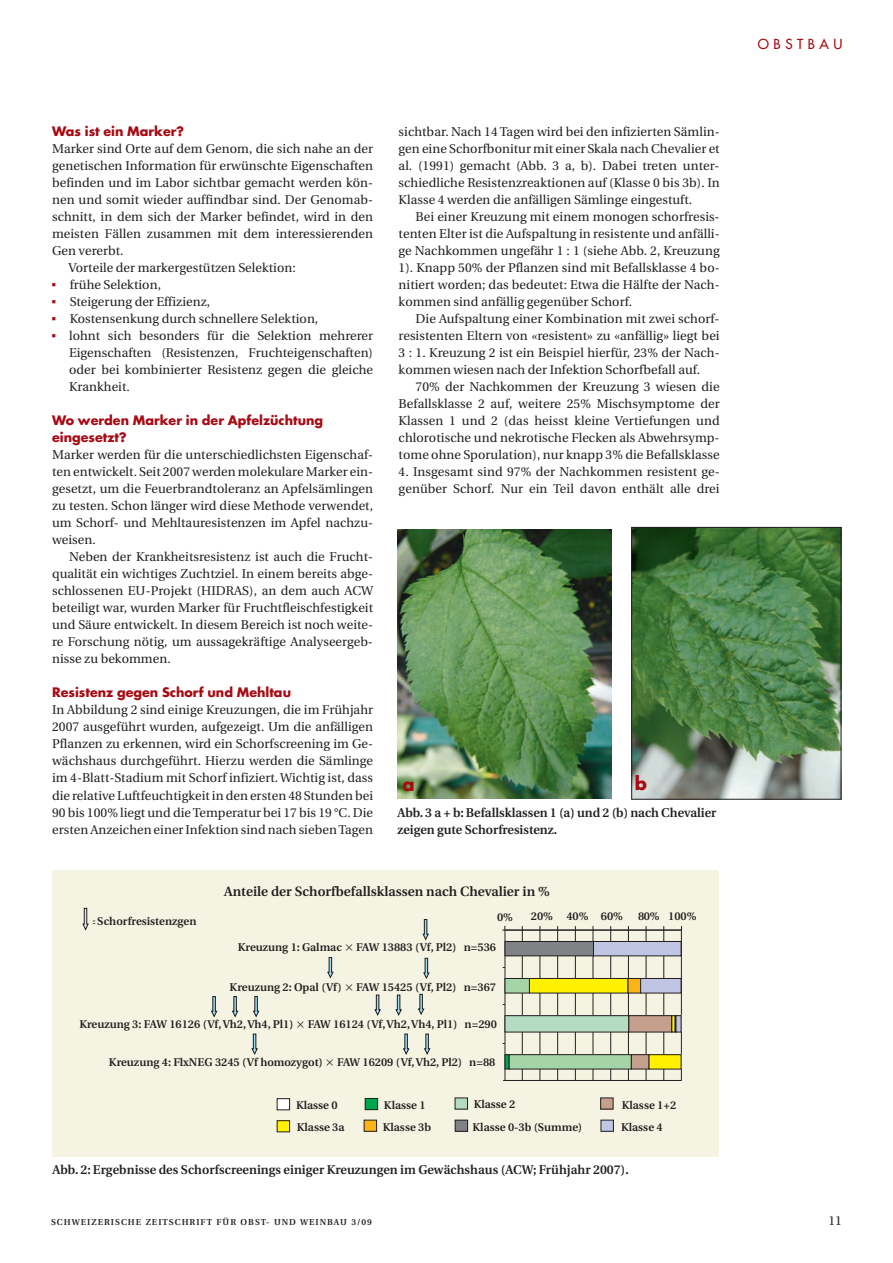
<style>
.page{position:relative;width:893px;height:1263px;background:#fff}
.page>*{position:absolute;margin:0;border:0;box-sizing:border-box;transform-origin:0 0}
.t1{font:700 18px "Futura";color:#a70a12}
.t2{font:600 13.5px "Utopia";color:#231f20}
.t3{font:13.5px "Futura";letter-spacing:.335em;color:#a70a12}
.t4{font:12.75px/17px "Utopia";letter-spacing:.005em;color:#231f20;text-align:justify}
.t5{font:600 12.75px/17px "Utopia";letter-spacing:.005em;color:#231f20}
.t6{font:700 12.75px/17px "Futura";color:#a70a12}
.t7{font:600 11.25px "Utopia";color:#231f20}
.t8{font:600 11.25px "Utopia";color:#231f20;scale:.41 1}
.t9{font:600 8.7px "Utopia";letter-spacing:.115em;color:#231f20}
.s1{font-family:"Universal Newswith Comm Pi";color:#a70a12}
</style>
<div class="page">
<svg style="left:52px;top:526px;width:790px;height:631px"></svg>
<svg style="left:346px;top:945px;width:6px;height:6px"></svg>
<svg style="left:346px;top:984px;width:6px;height:6px"></svg>
<svg style="left:297px;top:1022px;width:7px;height:6px"></svg>
<svg style="left:327px;top:1059px;width:6px;height:7px"></svg>
<p class="t6" style="left:52px;top:124px;width:134px">Was ist ein Marker?</p>
<p class="t4" style="left:52px;top:141px;width:323px">Marker sind Orte auf dem Genom, die sich nahe an der</p>
<p class="t4" style="left:52px;top:158px;width:322px">genetischen Information für erwünschte Eigenschaften</p>
<p class="t4" style="left:52px;top:175px;width:323px">befinden und im Labor sichtbar gemacht werden kön-</p>
<p class="t4" style="left:52px;top:192px;width:323px">nen und somit wieder auffindbar sind. Der Genomab-</p>
<p class="t4" style="left:52px;top:209px;width:323px">schnitt, in dem sich der Marker befindet, wird in den</p>
<p class="t4" style="left:52px;top:226px;width:322px">meisten Fällen zusammen mit dem interessierenden</p>
<p class="t4" style="left:52px;top:243px;width:73px">Gen vererbt.</p>
<p class="t4" style="left:68px;top:260px;width:229px">Vorteile der markergestützen Selektion:</p>
<p class="t4" style="left:52px;top:277px;width:110px"><span class="s1">▪</span> frühe Selektion,</p>
<p class="t4" style="left:52px;top:294px;width:160px"><span class="s1">▪</span> Steigerung der Effizienz,</p>
<p class="t4" style="left:52px;top:311px;width:268px"><span class="s1">▪</span> Kostensenkung durch schnellere Selektion,</p>
<p class="t4" style="left:69px;top:328px;width:306px;text-indent:-17px"><span class="s1">▪</span> lohnt sich besonders für die Selektion mehrerer Eigenschaften (Resistenzen, Fruchteigenschaften) oder bei kombinierter Resistenz gegen die gleiche Krankheit.</p>
<p class="t6" style="left:52px;top:413px;width:273px">Wo werden Marker in der Apfelzüchtung eingesetzt?</p>
<p class="t4" style="left:52px;top:447px;width:323px">Marker werden für die unterschiedlichsten Eigenschaf&shy;ten entwickelt. Seit 2007 werden molekulare Marker ein&shy;gesetzt, um die Feuerbrandtoleranz an Apfelsämlingen zu testen. Schon länger wird diese Methode verwendet, um Schorf- und Mehltauresistenzen im Apfel nachzu&shy;weisen.</p>
<p class="t4" style="left:52px;top:550px;width:323px;text-indent:17px">Neben der Krankheitsresistenz ist auch die Frucht&shy;qualität ein wichtiges Zuchtziel. In einem bereits abge&shy;schlossenen EU-Projekt (HIDRAS), an dem auch ACW beteiligt war, wurden Marker für Fruchtfleischfestigkeit und Säure entwickelt. In diesem Bereich ist noch weite&shy;re Forschung nötig, um aussagekräftige Analyseergeb&shy;nisse zu bekommen.</p>
<p class="t6" style="left:52px;top:685px;width:240px">Resistenz gegen Schorf und Mehltau</p>
<p class="t4" style="left:52px;top:703px;width:323px">In Abbildung 2 sind einige Kreuzungen, die im Frühjahr 2007 ausgeführt wurden, aufgezeigt. Um die anfälligen Pflanzen zu erkennen, wird ein Schorfscreening im Ge&shy;wächshaus durchgeführt. Hierzu werden die Sämlinge im 4-Blatt-Stadium mit Schorf infiziert.Wichtig ist, dass die relative Luftfeuchtigkeit in den ersten 48 Stunden bei 90 bis 100% liegt und dieTemperatur bei 17 bis 19 °C. Die erstenAnzeichen einerInfektion sind nach siebenTagen</p>
<p class="t4" style="left:399px;top:124px;width:323px">sichtbar. Nach 14 Tagen wird bei den infizierten Sämlin&shy;gen eine Schorfbonitur mit einer Skala nach Chevalier et al. (1991) gemacht (Abb. 3 a, b). Dabei treten unter&shy;schiedliche Resistenzreaktionen auf (Klasse 0 bis 3b). In Klasse 4 werden die anfälligen Sämlinge eingestuft.</p>
<p class="t4" style="left:399px;top:209px;width:323px;text-indent:17px">Bei einer Kreuzung mit einem monogen schorfresis&shy;tenten Elter ist die Aufspaltung in resistente und anfälli&shy;ge Nachkommen ungefähr 1 : 1 (siehe Abb. 2, Kreuzung 1). Knapp 50% der Pflanzen sind mit Befallsklasse 4 bo&shy;nitiert worden; das bedeutet: Etwa die Hälfte der Nach&shy;kommen sind anfällig gegenüber Schorf.</p>
<p class="t4" style="left:399px;top:311px;width:323px;text-indent:17px">Die Aufspaltung einer Kombination mit zwei schorf&shy;resistenten Eltern von «resistent» zu «anfällig» liegt bei 3 : 1. Kreuzung 2 ist ein Beispiel hierfür, 23% der Nach&shy;kommen wiesen nach der Infektion Schorfbefall auf.</p>
<p class="t4" style="left:399px;top:379px;width:323px;text-indent:17px">70% der Nachkommen der Kreuzung 3 wiesen die Befallsklasse 2 auf, weitere 25% Mischsymptome der Klassen 1 und 2 (das heisst kleine Vertiefungen und chlorotische und nekrotische Flecken als Abwehrsymp&shy;tome ohne Sporulation), nur knapp 3% die Befallsklasse</p>
<p class="t4" style="left:399px;top:465px;width:323px">4. Insgesamt sind 97% der Nachkommen resistent ge&shy;genüber Schorf. Nur ein Teil davon enthält alle drei</p>
<h1 class="t1" style="left:402px;top:776px;width:14px">a</h1>
<h1 class="t1" style="left:635px;top:775px;width:14px">b</h1>
<p class="t5" style="left:398px;top:805px;width:320px">Abb. 3 a + b: Befallsklassen 1 (a) und 2 (b) nach Chevalier zeigen gute Schorfresistenz.</p>
<p class="t8" style="left:93px;top:917px;width:255px">= Schorfresistenzgen</p>
<p class="t2" style="left:224px;top:886px;width:327px">Anteile der Schorfbefallsklassen nach Chevalier in %</p>
<p class="t7" style="left:497px;top:913px;width:17px">0%</p>
<p class="t7" style="left:531px;top:912px;width:94px">20% 40% 60%</p>
<p class="t7" style="left:638px;top:912px;width:60px">80% 100%</p>
<p class="t7" style="left:238px;top:943px;width:106px">Kreuzung 1: Galmac</p>
<p class="t7" style="left:356px;top:943px;width:141px">FAW 13883 (Vf, Pl2) n=536</p>
<p class="t7" style="left:230px;top:982px;width:114px">Kreuzung 2: Opal (Vf)</p>
<p class="t7" style="left:356px;top:982px;width:141px">FAW 15425 (Vf, Pl2) n=367</p>
<p class="t7" style="left:79px;top:1020px;width:216px">Kreuzung 3: FAW 16126 (Vf, Vh2, Vh4, Pl1)</p>
<p class="t7" style="left:308px;top:1020px;width:191px">FAW 16124 (Vf, Vh2, Vh4, Pl1) n=290</p>
<p class="t7" style="left:109px;top:1058px;width:215px">Kreuzung 4: FlxNEG 3245 (Vf homozygot)</p>
<p class="t7" style="left:337px;top:1058px;width:160px">FAW 16209 (Vf, Vh2, Pl2) n=88</p>
<p class="t7" style="left:296px;top:1101px;width:43px">Klasse 0</p>
<p class="t7" style="left:384px;top:1101px;width:43px">Klasse 1</p>
<p class="t7" style="left:474px;top:1100px;width:43px">Klasse 2</p>
<p class="t7" style="left:622px;top:1101px;width:56px">Klasse 1+2</p>
<p class="t7" style="left:297px;top:1123px;width:49px">Klasse 3a</p>
<p class="t7" style="left:383px;top:1123px;width:50px">Klasse 3b</p>
<p class="t7" style="left:472px;top:1123px;width:111px">Klasse 0-3b (Summe)</p>
<p class="t7" style="left:621px;top:1123px;width:43px">Klasse 4</p>
<p class="t5" style="left:52px;top:1162px;width:578px">Abb. 2: Ergebnisse des Schorfscreenings einiger Kreuzungen im Gewächshaus (ACW; Frühjahr 2007).</p>
<p class="t9" style="left:51px;top:1218px;width:323px">SCHWEIZERISCHE ZEITSCHRIFT FÜR OBST- UND WEINBAU 3/09</p>
<p class="t3" style="left:758px;top:37px;width:86px">OBSTBAU</p>
<p class="t4" style="left:828px;top:1213px;width:15px">11</p>
</div>
